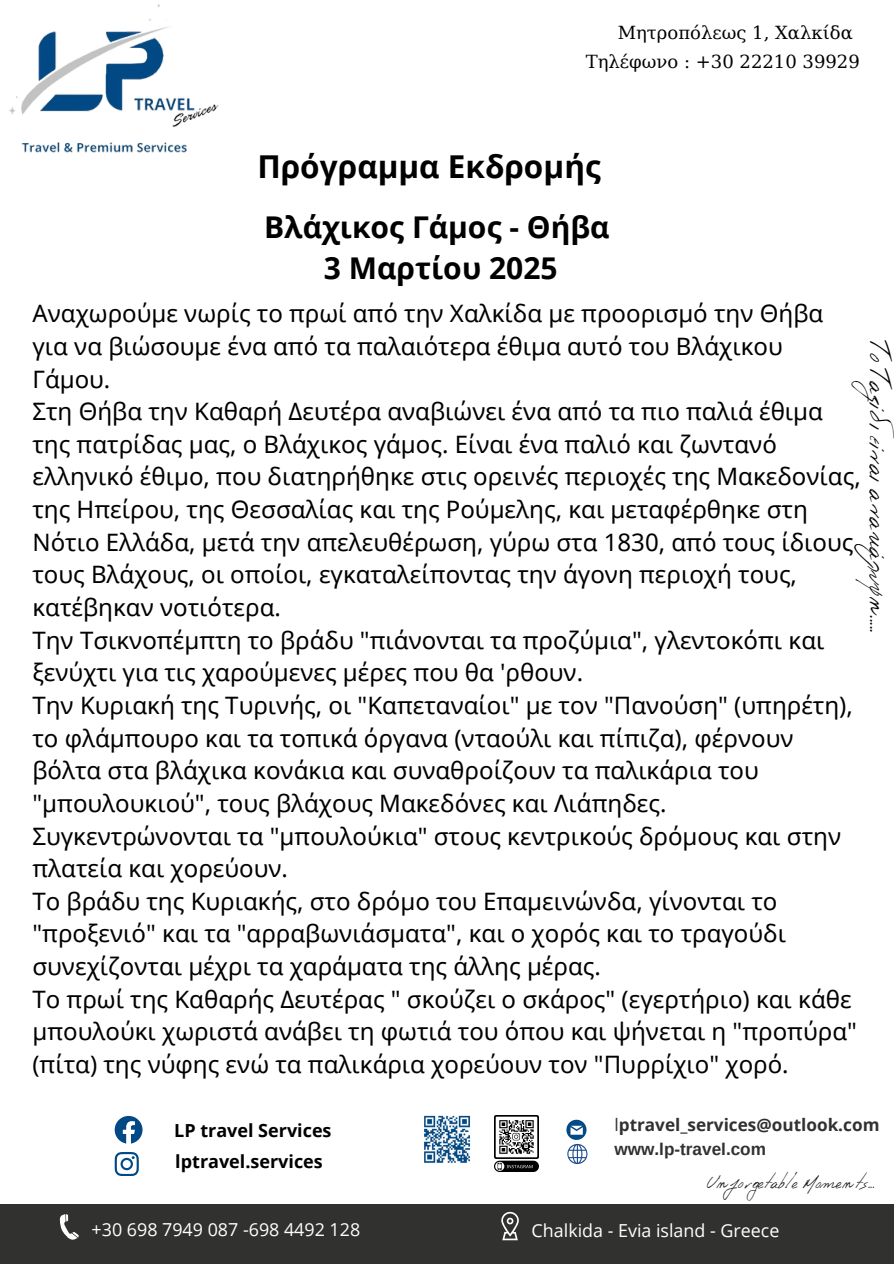
<style>
.page{position:relative;width:894px;height:1264px;background:#fff}
.page>*{position:absolute;margin:0;border:0;box-sizing:border-box;transform-origin:0 0}
.t1{font:43.95px "Aka Acid GR Fifindrel";color:#000}
.t2{font:700 31.5px "Noto Sans";color:#000}
.t3{font:700 30px/41.7px "Noto Sans";color:#000;text-align:center}
.t4{font:28.2px "Aka Acid GR Fifindrel";color:#131414}
.t5{font:24px/32.7px "Noto Sans";color:#000}
.t6{font:18px "DejaVu Serif";color:#000}
.t7{font:700 18px "Noto Sans";color:#000}
.t8{font:17.85px "Open Sans";color:#fff}
.t9{font:700 17.1px "Open Sans";color:#313130}
.t10{font:700 17.1px "Arimo";color:#313130}
.s1{font-weight:400}
</style>
<div class="page">
<div style="left:0;top:1204px;width:893px;height:59px;background:#313130"></div>
<svg style="left:60px;top:1214px;width:19px;height:25px"></svg>
<svg style="left:115px;top:1115px;width:27px;height:28px"></svg>
<svg style="left:115px;top:1152px;width:23px;height:23px"></svg>
<svg style="left:501px;top:1211px;width:17px;height:28px"></svg>
<img style="left:424px;top:1115px;width:46px;height:48px">
<img style="left:494px;top:1115px;width:44px;height:56px">
<svg style="left:566px;top:1119px;width:21px;height:44px"></svg>
<img style="left:9px;top:4px;width:210px;height:149px">
<p class="t6" style="left:617px;top:22px;width:236px">Μητροπόλεως 1, Χαλκίδα</p>
<p class="t6" style="left:585px;top:51px;width:275px">Τηλέφωνο : +30 22210 39929</p>
<p class="t2" style="left:257px;top:144px;width:344px">Πρόγραμμα Εκδρομής</p>
<h1 class="t3" style="left:264px;top:205px;width:347px">Βλάχικος Γάμος - Θήβα<br>3 Μαρτίου 2025</h1>
<p class="t5" style="left:32px;top:296px;width:829px">Αναχωρούμε νωρίς το πρωί από την Χαλκίδα με προορισμό την Θήβα για να βιώσουμε ένα από τα παλαιότερα έθιμα αυτό του Βλάχικου Γάμου.<br>Στη Θήβα την Καθαρή Δευτέρα αναβιώνει ένα από τα πιο παλιά έθιμα της πατρίδας μας, ο Βλάχικος γάμος. Είναι ένα παλιό και ζωντανό ελληνικό έθιμο, που διατηρήθηκε στις ορεινές περιοχές της Μακεδονίας, της Ηπείρου, της Θεσσαλίας και της Ρούμελης, και μεταφέρθηκε στη Νότιο Ελλάδα, μετά την απελευθέρωση, γύρω στα 1830, από τους ίδιους τους Βλάχους, οι οποίοι, εγκαταλείποντας την άγονη περιοχή τους, κατέβηκαν νοτιότερα.<br>Την Τσικνοπέμπτη το βράδυ "πιάνονται τα προζύμια", γλεντοκόπι και ξενύχτι για τις χαρούμενες μέρες που θα 'ρθουν.<br>Την Κυριακή της Τυρινής, οι "Καπεταναίοι" με τον "Πανούση" (υπηρέτη), το φλάμπουρο και τα τοπικά όργανα (νταούλι και πίπιζα), φέρνουν βόλτα στα βλάχικα κονάκια και συναθροίζουν τα παλικάρια του "μπουλουκιού", τους βλάχους Μακεδόνες και Λιάπηδες.<br>Συγκεντρώνονται τα "μπουλούκια" στους κεντρικούς δρόμους και στην πλατεία και χορεύουν.<br>Το βράδυ της Κυριακής, στο δρόμο του Επαμεινώνδα, γίνονται το "προξενιό" και τα "αρραβωνιάσματα", και ο χορός και το τραγούδι συνεχίζονται μέχρι τα χαράματα της άλλης μέρας.<br>Το πρωί της Καθαρής Δευτέρας " σκούζει ο σκάρος" (εγερτήριο) και κάθε μπουλούκι χωριστά ανάβει τη φωτιά του όπου και ψήνεται η "προπύρα" (πίτα) της νύφης ενώ τα παλικάρια χορεύουν τον "Πυρρίχιο" χορό.</p>
<h2 class="t9" style="left:614px;top:1112px;width:266px"><span class="s1">l</span>ptravel_services@outlook.com</h2>
<p class="t1" style="left:895px;top:339px;width:296px;rotate:90deg">Το Ταξίδι είναιανακάλυψη .</p>
<p class="t7" style="left:174px;top:1117px;width:159px">LP travel Services</p>
<h5 class="t7" style="left:175px;top:1148px;width:149px">lptravel.services</h5>
<p class="t10" style="left:614px;top:1139px;width:153px">www.lp-travel.com</p>
<p class="t4" style="left:706px;top:1171px;width:170px">Unforgetable Moments .</p>
<h4 class="t8" style="left:92px;top:1217px;width:270px">+30 698 7949 087 -698 4492 128</h4>
<h2 class="t8" style="left:531px;top:1217px;width:249px">Chalkida - Evia island - Greece</h2>
</div>
